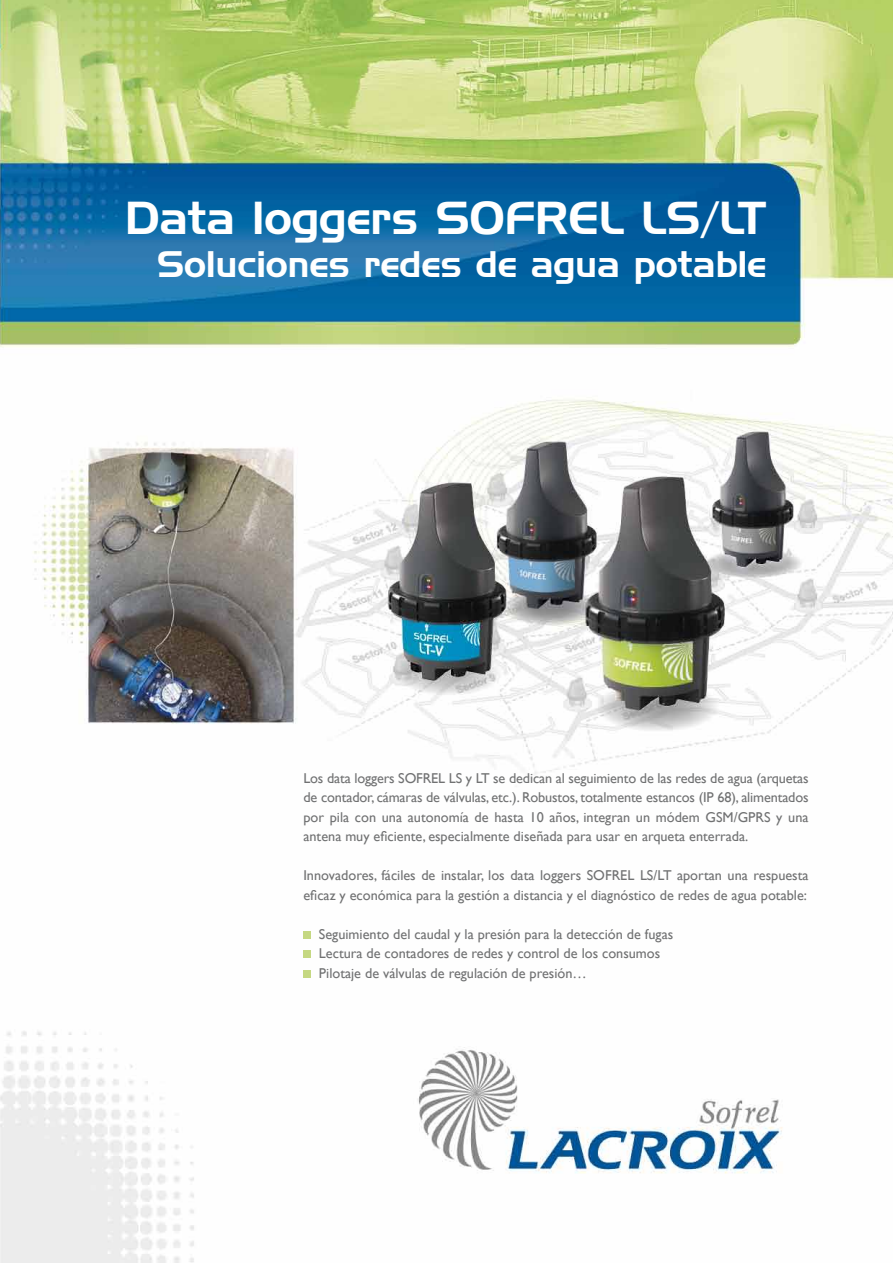
<style>
.page{position:relative;width:893px;height:1263px;background:#fff}
.page>*{position:absolute;margin:0;border:0;box-sizing:border-box;transform-origin:0 0}
.t1{font:45px "Handel Gothic BT";color:#fff}
.t2{font:36px "Handel Gothic BT";color:#fff}
.t3{font:14.25px/19.5px "Gill Sans";color:#707172}
</style>
<div class="page">
<img style="left:0;top:0;width:893px;height:1263px">
<div style="left:303px;top:931px;width:8px;height:8px;background:#c5d882"></div>
<div style="left:303px;top:951px;width:8px;height:7px;background:#c5d882"></div>
<div style="left:303px;top:970px;width:8px;height:8px;background:#c5d882"></div>
<h1 class="t1" style="left:125px;top:190px;width:643px">Data loggers SOFREL LS/LT</h1>
<h2 class="t2" style="left:157px;top:242px;width:610px">Soluciones redes de agua potable</h2>
<p class="t3" style="left:303px;top:768px;width:507px;text-align:justify">Los data loggers SOFREL LS y LT se dedican al seguimiento de las redes de agua (arquetas de contador, cámaras de válvulas, etc.). Robustos, totalmente estancos (IP 68), alimentados por pila con una autonomía de hasta 10 años, integran un módem GSM/GPRS y una antena muy eficiente, especialmente diseñada para usar en arqueta enterrada.</p>
<p class="t3" style="left:303px;top:865px;width:507px">Innovadores, fáciles de instalar, los data loggers SOFREL LS/LT aportan una respuesta eficaz y económica para la gestión a distancia y el diagnóstico de redes de agua potable:</p>
<p class="t3" style="left:319px;top:924px;width:356px">Seguimiento del caudal y la presión para la detección de fugas<br>Lectura de contadores de redes y control de los consumos<br>Pilotaje de válvulas de regulación de presión…</p>
</div>
